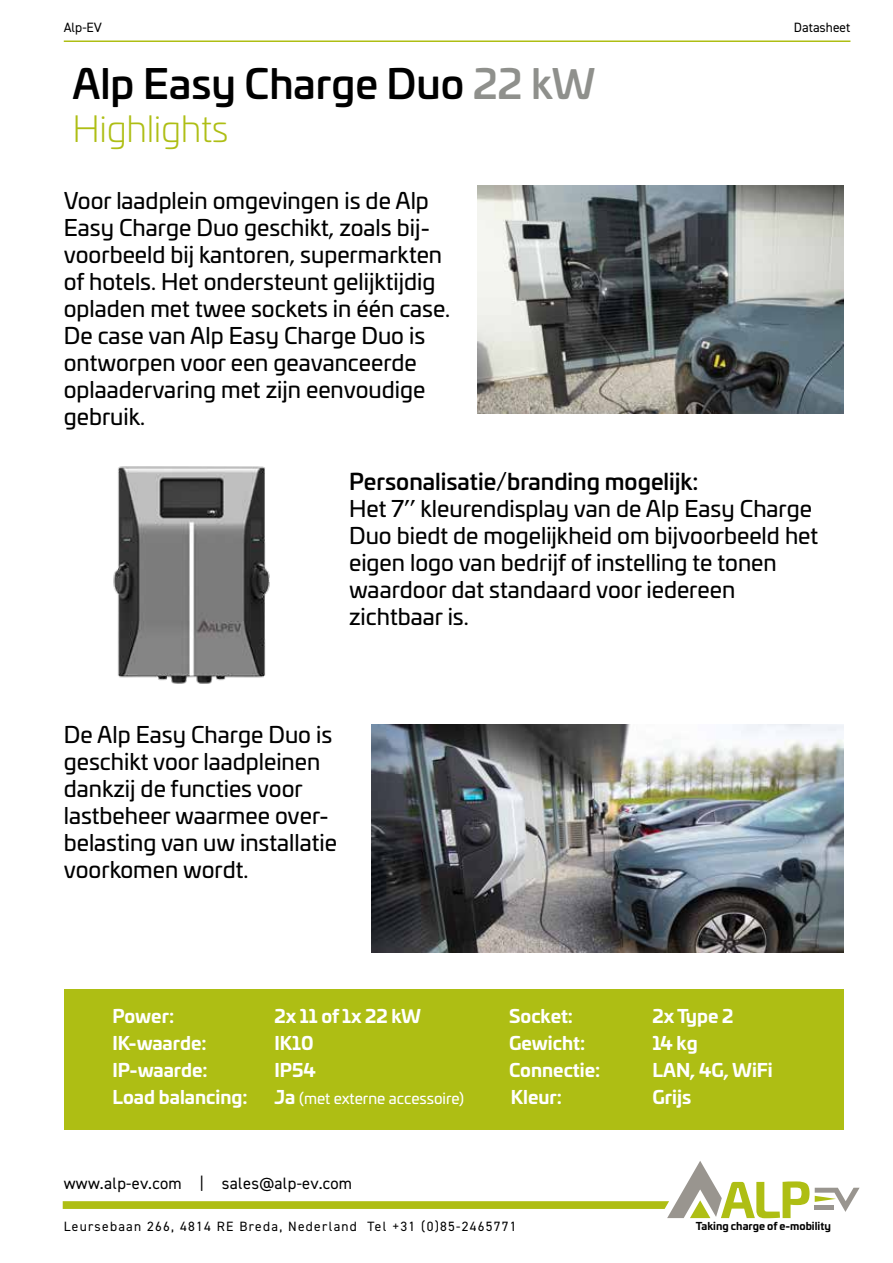
<style>
.page{position:relative;width:893px;height:1263px;background:#fff}
.page>*{position:absolute;margin:0;border:0;box-sizing:border-box;transform-origin:0 0}
.t1{font:500 40.5px "Univia Pro";color:#000}
.t2{font:300 36px "Univia Pro";letter-spacing:-.01em;color:#aebe14}
.t3{font:22.5px/27px "Univia Pro";color:#000}
.t4{font:500 22.5px "Univia Pro";color:#000}
.t5{font:700 18.15px "Univia Pro";color:#fff}
.t6{font:16.5px "DIN2014";letter-spacing:.02em;color:#000}
.t7{font:15px "Univia Pro";color:#fff}
.t8{font:13.5px "DIN2014";letter-spacing:.095em;color:#000}
.t9{font:13.5px "DIN2014";color:#000}
.t10{font:700 10.5px "Univia Pro";color:#000}
.s1{color:#8f908c}
.s2{font-weight:700;font-size:18.15px}
</style>
<div class="page">
<div style="left:64px;top:989px;width:779px;height:141px;background:#aebe14"></div>
<svg style="left:63px;top:1161px;width:746px;height:57px"></svg>
<svg style="left:815px;top:1188px;width:45px;height:24px"></svg>
<hr style="left:64px;top:40px;width:786px;height:2px;background:#aebe14">
<img style="left:371px;top:724px;width:472px;height:228px">
<img style="left:478px;top:186px;width:365px;height:228px">
<img style="left:113px;top:466px;width:157px;height:218px">
<p class="t8" style="left:64px;top:19px;width:40px">Alp-EV</p>
<p class="t9" style="left:794px;top:19px;width:58px">Datasheet</p>
<h1 class="t1" style="left:72px;top:52px;width:525px">Alp Easy Charge Duo <span class="s1">22 kW</span></h1>
<h2 class="t2" style="left:72px;top:104px;width:158px">Highlights</h2>
<p class="t3" style="left:64px;top:186px;width:388px">Voor laadplein omgevingen is de Alp Easy Charge Duo geschikt, zoals bij&shy;voorbeeld bij kantoren, supermarkten of hotels. Het ondersteunt gelijktijdig opladen met twee sockets in één case.<br>De case van Alp Easy Charge Duo is ontworpen voor een geavanceerde oplaadervaring met zijn eenvoudige gebruik.</p>
<p class="t4" style="left:349px;top:464px;width:351px">Personalisatie/branding mogelijk:</p>
<p class="t3" style="left:349px;top:494px;width:471px">Het 7’’ kleurendisplay van de Alp Easy Charge Duo biedt de mogelijkheid om bijvoorbeeld het eigen logo van bedrijf of instelling te tonen waardoor dat standaard voor iedereen zichtbaar is.</p>
<p class="t3" style="left:64px;top:720px;width:275px">De Alp Easy Charge Duo is geschikt voor laadpleinen dankzij de functies voor lastbeheer waarmee over&shy;belasting van uw installatie voorkomen wordt.</p>
<p class="t5" style="left:112px;top:1002px;width:63px">Power:</p>
<p class="t5" style="left:274px;top:1002px;width:148px">2x 11 of 1x 22 kW</p>
<p class="t5" style="left:509px;top:1002px;width:65px">Socket:</p>
<p class="t5" style="left:652px;top:1002px;width:83px">2x Type 2</p>
<p class="t5" style="left:112px;top:1029px;width:96px">IK-waarde:</p>
<p class="t5" style="left:274px;top:1029px;width:41px">IK10</p>
<p class="t5" style="left:509px;top:1029px;width:78px">Gewicht:</p>
<p class="t5" style="left:652px;top:1029px;width:47px">14 kg</p>
<p class="t5" style="left:112px;top:1056px;width:97px">IP-waarde:</p>
<p class="t5" style="left:274px;top:1056px;width:43px">IP54</p>
<p class="t5" style="left:509px;top:1056px;width:93px">Connectie:</p>
<p class="t5" style="left:652px;top:1056px;width:122px">LAN, 4G, WiFi</p>
<p class="t5" style="left:112px;top:1083px;width:137px">Load balancing:</p>
<p class="t7" style="left:274px;top:1087px;width:191px"><span class="s2">Ja</span> (met externe accessoire)</p>
<p class="t5" style="left:511px;top:1083px;width:53px">Kleur:</p>
<p class="t5" style="left:652px;top:1083px;width:40px">Grijs</p>
<p class="t6" style="left:64px;top:1173px;width:290px">www.alp-ev.com | sales@alp-ev.com</p>
<p class="t8" style="left:64px;top:1217px;width:454px">Leursebaan 266, 4814 RE Breda, Nederland Tel +31 (0)85-2465771</p>
<p class="t10" style="left:696px;top:1218px;width:136px">Taking charge of e-mobility</p>
</div>
